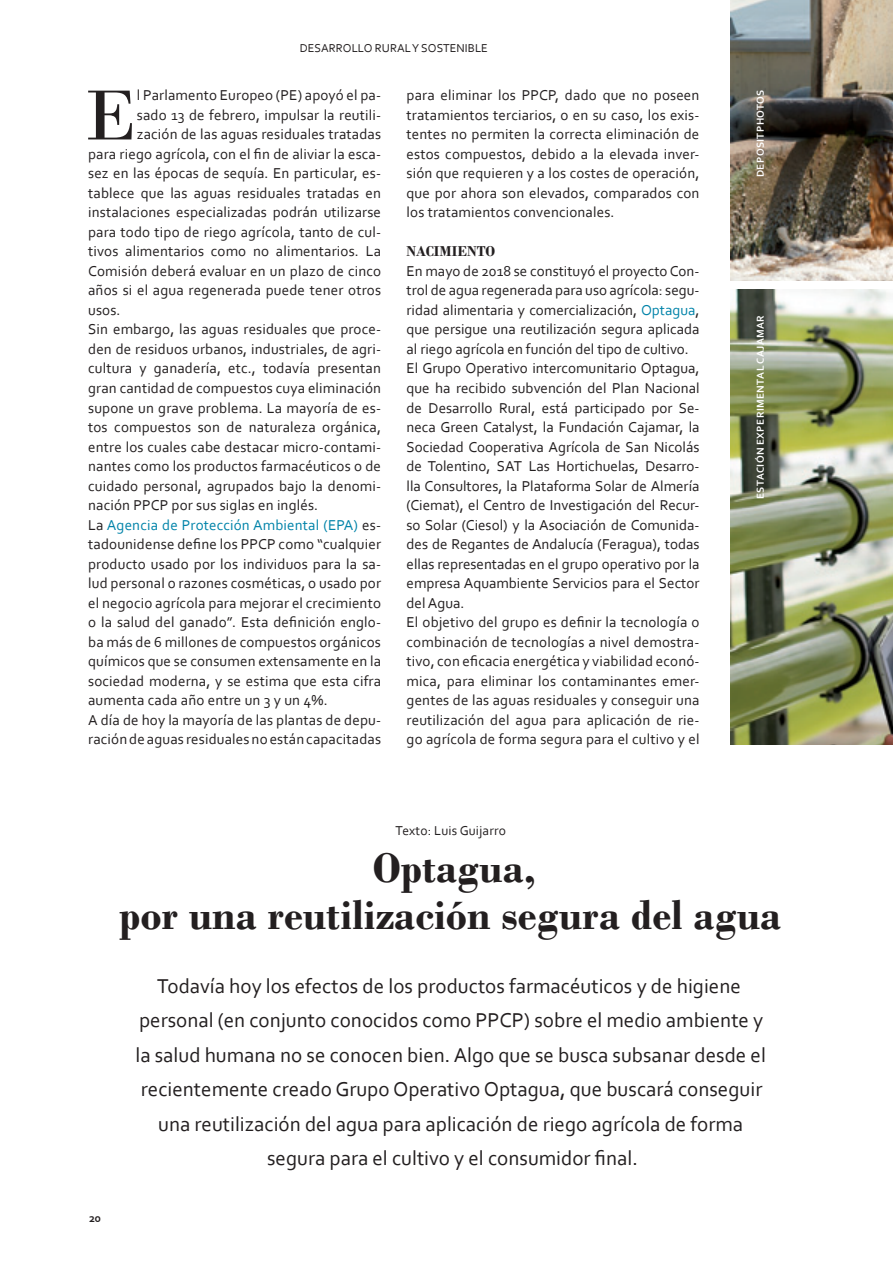
<style>
.page{position:relative;width:893px;height:1263px;background:#fff}
.page>*{position:absolute;margin:0;border:0;box-sizing:border-box;transform-origin:0 0}
.t1{font:74.55px "Bodoni";color:#231f20}
.t2{font:700 43.5px/46.5px "Bodoni";color:#231f20;text-align:center}
.t3{font:21px/34.5px "Corbel";color:#231f20;text-align:center}
.t4{font:15px/19.5px "Corbel";letter-spacing:.01em;color:#231f20;text-align:justify}
.t5{font:15px "Corbel";letter-spacing:.01em;color:#0083a9}
.t6{font:700 15px "Bodoni";color:#231f20}
.t7{font:13.5px "Corbel";letter-spacing:.01em;color:#231f20}
.t8{font:12px "Corbel";color:#231f20}
.t9{font:700 12px "Corbel";color:#231f20}
.t10{font:700 10.5px "Corbel";letter-spacing:.04em;color:#fff}
.s1{color:#231f20}
.s2{color:#0083a9}
</style>
<div class="page">
<img style="left:730px;top:0;width:163px;height:281px">
<img style="left:730px;top:289px;width:163px;height:456px">
<p class="t8" style="left:300px;top:40px;width:190px">DESARROLLO RURAL Y SOSTENIBLE</p>
<h1 class="t1" style="left:84px;top:71px;width:54px">E</h1>
<p class="t4" style="left:137px;top:85px;width:246px">l Parlamento Europeo (PE) apoyó el pa-</p>
<p class="t4" style="left:137px;top:105px;width:246px">sado 13 de febrero, impulsar la reutili-</p>
<p class="t4" style="left:137px;top:124px;width:246px">zación de las aguas residuales tratadas</p>
<p class="t4" style="left:88px;top:144px;width:294px">para riego agrícola, con el fin de aliviar la esca-</p>
<p class="t4" style="left:88px;top:163px;width:294px">sez en las épocas de sequía. En particular, es-</p>
<p class="t4" style="left:88px;top:183px;width:294px">tablece que las aguas residuales tratadas en</p>
<p class="t4" style="left:88px;top:202px;width:294px">instalaciones especializadas podrán utilizarse</p>
<p class="t4" style="left:88px;top:222px;width:294px">para todo tipo de riego agrícola, tanto de cul-</p>
<p class="t4" style="left:88px;top:241px;width:294px">tivos alimentarios como no alimentarios. La</p>
<p class="t4" style="left:88px;top:261px;width:294px">Comisión deberá evaluar en un plazo de cinco</p>
<p class="t4" style="left:88px;top:280px;width:294px">años si el agua regenerada puede tener otros</p>
<p class="t4" style="left:88px;top:300px;width:34px">usos.</p>
<p class="t4" style="left:88px;top:319px;width:294px">Sin embargo, las aguas residuales que proce-</p>
<p class="t4" style="left:88px;top:339px;width:294px">den de residuos urbanos, industriales, de agri-</p>
<p class="t4" style="left:88px;top:358px;width:294px">cultura y ganadería, etc., todavía presentan</p>
<p class="t4" style="left:88px;top:378px;width:294px">gran cantidad de compuestos cuya eliminación</p>
<p class="t4" style="left:88px;top:397px;width:294px">supone un grave problema. La mayoría de es-</p>
<p class="t4" style="left:88px;top:417px;width:294px">tos compuestos son de naturaleza orgánica,</p>
<p class="t4" style="left:88px;top:436px;width:294px">entre los cuales cabe destacar micro‐contami-</p>
<p class="t4" style="left:88px;top:456px;width:294px">nantes como los productos farmacéuticos o de</p>
<p class="t4" style="left:88px;top:475px;width:294px">cuidado personal, agrupados bajo la denomi-</p>
<p class="t4" style="left:88px;top:495px;width:232px">nación PPCP por sus siglas en inglés.</p>
<p class="t5" style="left:88px;top:515px;width:294px"><span class="s1">La</span> Agencia de Protección Ambiental (EPA) <span class="s1">es-</span></p>
<p class="t4" style="left:88px;top:534px;width:294px">tadounidense define los PPCP como “cualquier</p>
<p class="t4" style="left:88px;top:553px;width:294px">producto usado por los individuos para la sa-</p>
<p class="t4" style="left:88px;top:573px;width:294px">lud personal o razones cosméticas, o usado por</p>
<p class="t4" style="left:88px;top:592px;width:294px">el negocio agrícola para mejorar el crecimiento</p>
<p class="t4" style="left:88px;top:612px;width:294px">o la salud del ganado”. Esta definición englo-</p>
<p class="t4" style="left:88px;top:631px;width:294px">ba más de 6 millones de compuestos orgánicos</p>
<p class="t4" style="left:88px;top:651px;width:294px">químicos que se consumen extensamente en la</p>
<p class="t4" style="left:88px;top:670px;width:294px">sociedad moderna, y se estima que esta cifra</p>
<p class="t4" style="left:88px;top:690px;width:241px">aumenta cada año entre un 3 y un 4%.</p>
<p class="t4" style="left:88px;top:709px;width:294px">A día de hoy la mayoría de las plantas de depu-</p>
<p class="t4" style="left:88px;top:729px;width:294px">ración de aguas residuales no están capacitadas</p>
<p class="t4" style="left:407px;top:85px;width:294px">para eliminar los PPCP, dado que no poseen tratamientos terciarios, o en su caso, los exis&shy;tentes no permiten la correcta eliminación de estos compuestos, debido a la elevada inver&shy;sión que requieren y a los costes de operación, que por ahora son elevados, comparados con los tratamientos convencionales.</p>
<p class="t6" style="left:407px;top:243px;width:10px">Naci</p>
<p class="t6" style="left:439px;top:243px;width:57px">miento</p>
<p class="t4" style="left:407px;top:261px;width:294px;text-align:left">En mayo de 2018 se constituyó el proyecto Con&shy;trol de agua regenerada para uso agrícola: segu&shy;ridad alimentaria y comercialización, <span class="s2">Optagua</span>, que persigue una reutilización segura aplicada al riego agrícola en función del tipo de cultivo.<br>El Grupo Operativo intercomunitario Optagua, que ha recibido subvención del Plan Nacional de Desarrollo Rural, está participado por Se&shy;neca Green Catalyst, la Fundación Cajamar, la Sociedad Cooperativa Agrícola de San Nicolás de Tolentino, SAT Las Hortichuelas, Desarro&shy;lla Consultores, la Plataforma Solar de Almería (Ciemat), el Centro de Investigación del Recur&shy;so Solar (Ciesol) y la Asociación de Comunida&shy;des de Regantes de Andalucía (Feragua), todas ellas representadas en el grupo operativo por la empresa Aquambiente Servicios para el Sector del Agua.<br>El objetivo del grupo es definir la tecnología o combinación de tecnologías a nivel demostra&shy;tivo, con eficacia energética y viabilidad econó&shy;mica, para eliminar los contaminantes emer&shy;gentes de las aguas residuales y conseguir una reutilización del agua para aplicación de rie&shy;go agrícola de forma segura para el cultivo y el</p>
<p class="t7" style="left:396px;top:822px;width:112px">Texto: Luis Guijarro</p>
<p class="t10" style="left:754px;top:177px;width:89px;rotate:-90deg">depositphotos</p>
<p class="t10" style="left:754px;top:499px;width:186px;rotate:-90deg">Estación Experimental Cajamar</p>
<h2 class="t2" style="left:119px;top:845px;width:664px">Optagua,<br>por una reutilización segura del agua</h2>
<p class="t9" style="left:89px;top:1211px;width:13px">20</p>
<p class="t3" style="left:135px;top:968px;width:632px">Todavía hoy los efectos de los productos farmacéuticos y de higiene personal (en conjunto conocidos como PPCP) sobre el medio ambiente y la salud humana no se conocen bien. Algo que se busca subsanar desde el recientemente creado Grupo Operativo Optagua, que buscará conseguir una reutilización del agua para aplicación de riego agrícola de forma segura para el cultivo y el consumidor final.</p>
</div>
